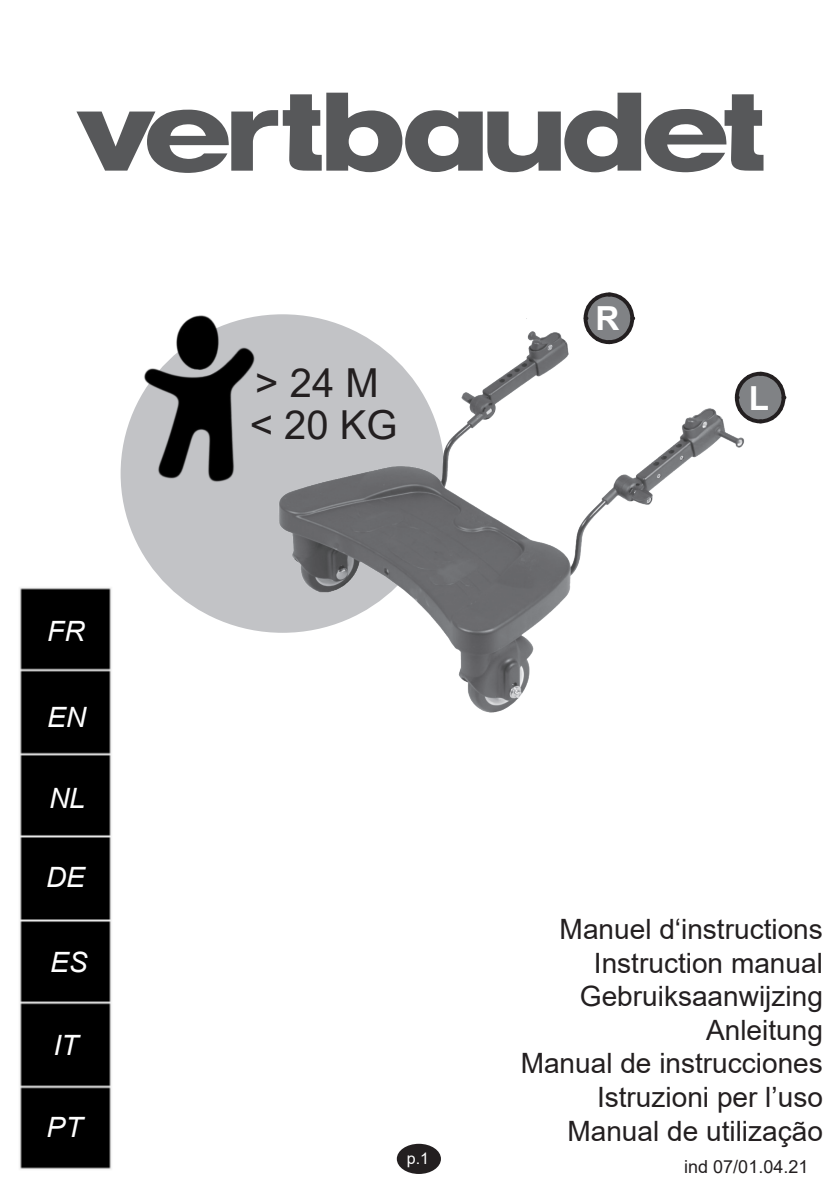
<style>
.page{position:relative;width:840px;height:1191px;background:#fff}
.page>*{position:absolute;margin:0;border:0;box-sizing:border-box;transform-origin:0 0}
.t1{font:40px "Arial";color:#231f20}
.t2{font:700 33.2px "Arial";color:#fff}
.t3{font:28px "Arial";color:#231f20}
.t4{font:italic 28px "Arial";color:#fff}
.t5{font:18px "Arial";color:#231f20}
.t6{font:16px "Arial";color:#fff}
</style>
<div class="page">
<div style="left:396px;top:1143px;width:44px;height:31px;background:#231f20;border-radius:50%"></div>
<div style="left:120px;top:314px;width:324px;height:319px;background:#c2c3c6;border-radius:50%"></div>
<img style="left:269px;top:319px;width:476px;height:394px">
<svg style="left:732px;top:370px;width:55px;height:55px"></svg>
<svg style="left:581px;top:292px;width:55px;height:54px"></svg>
<img style="left:140px;top:315px;width:121px;height:167px">
<img style="left:20px;top:588px;width:91px;height:581px">
<svg style="left:76px;top:93px;width:687px;height:80px"></svg>
<p class="t4" style="left:47px;top:612px;width:39px">FR</p>
<p class="t4" style="left:47px;top:699px;width:40px">EN</p>
<p class="t4" style="left:49px;top:780px;width:37px">NL</p>
<p class="t4" style="left:46px;top:859px;width:40px">DE</p>
<p class="t4" style="left:50px;top:944px;width:39px">ES</p>
<p class="t4" style="left:53px;top:1026px;width:26px">IT</p>
<p class="t4" style="left:47px;top:1108px;width:37px">PT</p>
<p class="t1" style="left:255px;top:355px;width:125px">&gt; 24 M</p>
<p class="t1" style="left:249px;top:397px;width:149px">&lt; 20 KG</p>
<p class="t2" style="left:595px;top:295px;width:25px">R</p>
<p class="t2" style="left:748px;top:374px;width:22px">L</p>
<p class="t6" style="left:406px;top:1147px;width:24px">p.1</p>
<p class="t3" style="left:559px;top:910px;width:264px">Manuel d‘instructions</p>
<p class="t3" style="left:593px;top:943px;width:230px">Instruction manual</p>
<p class="t3" style="left:579px;top:977px;width:244px">Gebruiksaanwijzing</p>
<p class="t3" style="left:705px;top:1010px;width:118px">Anleitung</p>
<p class="t3" style="left:520px;top:1044px;width:303px">Manual de instrucciones</p>
<p class="t3" style="left:596px;top:1078px;width:227px">Istruzioni per l’uso</p>
<p class="t3" style="left:567px;top:1111px;width:257px">Manual de utilização</p>
<p class="t5" style="left:683px;top:1154px;width:126px">ind 07/01.04.21</p>
</div>
